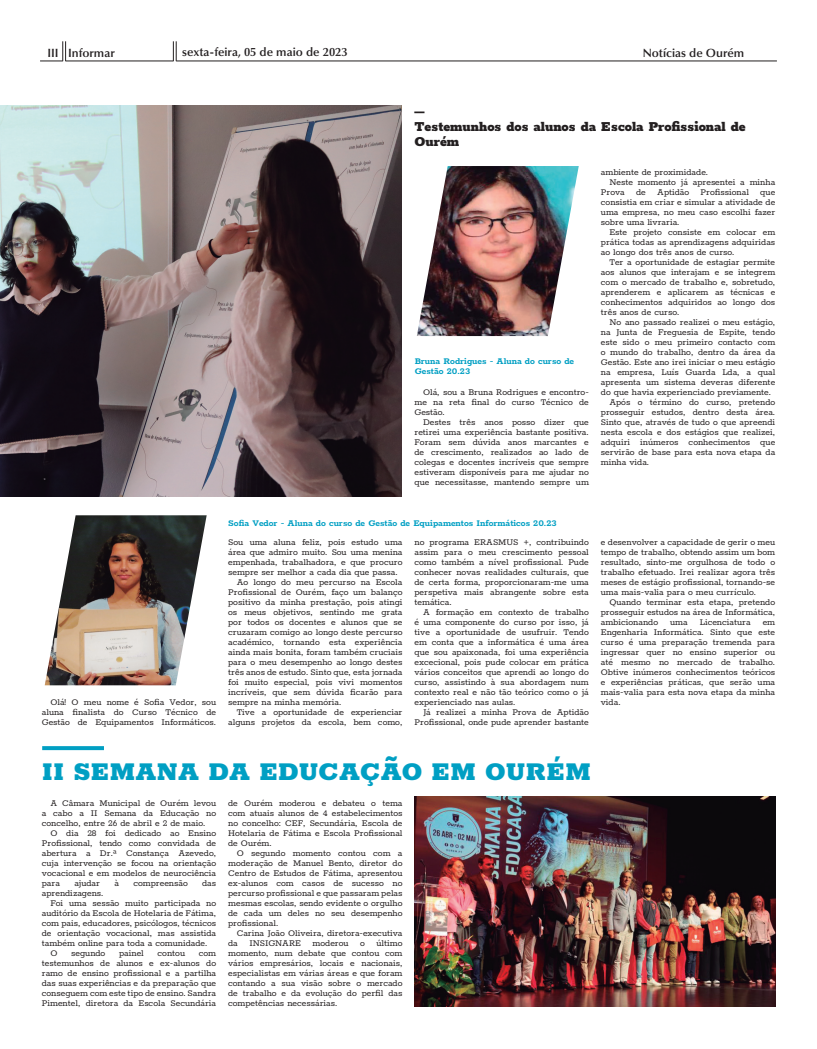
<style>
.page{position:relative;width:817px;height:1049px;background:#fff}
.page>*{position:absolute;margin:0;border:0;box-sizing:border-box;transform-origin:0 0}
.t1{font:900 28px "Rokkitt";color:#009fc3}
.t2{font:900 15px/15px "Rokkitt";color:#231f20}
.t3{font:600 12px "Optima LT Std";color:#231f20}
.t4{font:10px/10px "Rokkitt";color:#231f20;text-align:justify}
.t5{font:700 10px/10px "Rokkitt";color:#009fc3}
</style>
<div class="page">
<hr style="left:66px;top:61px;width:107px;height:1px;background:#231f20">
<hr style="left:176px;top:61px;width:600px;height:1px;background:#231f20">
<svg style="left:40px;top:41px;width:26px;height:21px"></svg>
<svg style="left:173px;top:41px;width:4px;height:20px"></svg>
<img style="left:0;top:106px;width:402px;height:390px">
<img style="left:45px;top:515px;width:162px;height:170px">
<img style="left:417px;top:166px;width:161px;height:170px">
<svg style="left:42px;top:746px;width:62px;height:4px"></svg>
<img style="left:414px;top:796px;width:361px;height:210px">
<p class="t3" style="left:47px;top:46px;width:69px">III Informar</p>
<p class="t3" style="left:182px;top:45px;width:167px">sexta-feira, 05 de maio de 2023</p>
<p class="t3" style="left:642px;top:46px;width:103px">Notícias de Ourém</p>
<h2 class="t2" style="left:414px;top:102px;width:332px">–<br>Testemunhos dos alunos da Escola Profissional de<br>Ourém</h2>
<p class="t5" style="left:414px;top:356px;width:161px">Bruna Rodrigues - Aluna do curso de<br>Gestão 20.23</p>
<p class="t4" style="left:414px;top:386px;width:176px;text-indent:8px">Olá, sou a Bruna Rodrigues e encontro&shy;me na reta final do curso Técnico de Gestão.</p>
<p class="t4" style="left:414px;top:416px;width:176px;text-indent:8px">Destes três anos posso dizer que retirei uma experiência bastante positiva.<br>Foram sem dúvida anos marcantes e de crescimento, realizados ao lado de colegas e docentes incríveis que sempre estiveram disponíveis para me ajudar no que necessitasse, mantendo sempre um</p>
<p class="t4" style="left:600px;top:166px;width:109px">ambiente de proximidade.</p>
<p class="t4" style="left:609px;top:176px;width:167px">Neste momento já apresentei a minha</p>
<p class="t4" style="left:600px;top:186px;width:176px">Prova de Aptidão Profissional que</p>
<p class="t4" style="left:600px;top:196px;width:176px">consistia em criar e simular a atividade de</p>
<p class="t4" style="left:600px;top:206px;width:176px">uma empresa, no meu caso escolhi fazer</p>
<p class="t4" style="left:600px;top:216px;width:80px">sobre uma livraria.</p>
<p class="t4" style="left:609px;top:226px;width:167px">Este projeto consiste em colocar em</p>
<p class="t4" style="left:600px;top:236px;width:176px">prática todas as aprendizagens adquiridas</p>
<p class="t4" style="left:600px;top:246px;width:135px">ao longo dos três anos de curso.</p>
<p class="t4" style="left:609px;top:256px;width:167px">Ter a oportunidade de estagiar permite</p>
<p class="t4" style="left:600px;top:266px;width:176px">aos alunos que interajam e se integrem</p>
<p class="t4" style="left:600px;top:276px;width:176px">com o mercado de trabalho e, sobretudo,</p>
<p class="t4" style="left:600px;top:286px;width:176px">aprenderem e aplicarem as técnicas e</p>
<p class="t4" style="left:600px;top:296px;width:176px">conhecimentos adquiridos ao longo dos</p>
<p class="t4" style="left:600px;top:306px;width:80px">três anos de curso.</p>
<p class="t4" style="left:609px;top:316px;width:167px">No ano passado realizei o meu estágio,</p>
<p class="t4" style="left:600px;top:326px;width:176px">na Junta de Freguesia de Espite, tendo</p>
<p class="t4" style="left:600px;top:336px;width:176px">este sido o meu primeiro contacto com</p>
<p class="t4" style="left:600px;top:346px;width:176px">o mundo do trabalho, dentro da área da</p>
<p class="t4" style="left:600px;top:356px;width:176px">Gestão. Este ano irei iniciar o meu estágio</p>
<p class="t4" style="left:600px;top:366px;width:176px">na empresa, Luís Guarda Lda, a qual</p>
<p class="t4" style="left:600px;top:376px;width:176px">apresenta um sistema deveras diferente</p>
<p class="t4" style="left:600px;top:386px;width:172px">do que havia experienciado previamente.</p>
<p class="t4" style="left:609px;top:396px;width:167px">Após o término do curso, pretendo</p>
<p class="t4" style="left:600px;top:406px;width:176px">prosseguir estudos, dentro desta área.</p>
<p class="t4" style="left:600px;top:416px;width:176px">Sinto que, através de tudo o que apreendi</p>
<p class="t4" style="left:600px;top:426px;width:176px">nesta escola e dos estágios que realizei,</p>
<p class="t4" style="left:600px;top:436px;width:176px">adquiri inúmeros conhecimentos que</p>
<p class="t4" style="left:600px;top:446px;width:176px">servirão de base para esta nova etapa da</p>
<p class="t4" style="left:600px;top:456px;width:50px">minha vida.</p>
<p class="t4" style="left:42px;top:697px;width:176px;text-indent:8px">Olá! O meu nome é Sofia Vedor, sou aluna finalista do Curso Técnico de Gestão de Equipamentos Informáticos.</p>
<p class="t5" style="left:228px;top:517px;width:330px">Sofia Vedor - Aluna do curso de Gestão de Equipamentos Informáticos 20.23</p>
<p class="t4" style="left:228px;top:537px;width:176px">Sou uma aluna feliz, pois estudo uma</p>
<p class="t4" style="left:228px;top:547px;width:176px">área que admiro muito. Sou uma menina</p>
<p class="t4" style="left:228px;top:557px;width:176px">empenhada, trabalhadora, e que procuro</p>
<p class="t4" style="left:228px;top:567px;width:171px">sempre ser melhor a cada dia que passa.</p>
<p class="t4" style="left:237px;top:577px;width:167px">Ao longo do meu percurso na Escola</p>
<p class="t4" style="left:228px;top:587px;width:176px">Profissional de Ourém, faço um balanço</p>
<p class="t4" style="left:228px;top:597px;width:176px">positivo da minha prestação, pois atingi</p>
<p class="t4" style="left:228px;top:607px;width:176px">os meus objetivos, sentindo me grata</p>
<p class="t4" style="left:228px;top:617px;width:176px">por todos os docentes e alunos que se</p>
<p class="t4" style="left:228px;top:627px;width:176px">cruzaram comigo ao longo deste percurso</p>
<p class="t4" style="left:228px;top:637px;width:176px">académico, tornando esta experiência</p>
<p class="t4" style="left:228px;top:647px;width:176px">ainda mais bonita, foram também cruciais</p>
<p class="t4" style="left:228px;top:657px;width:176px">para o meu desempenho ao longo destes</p>
<p class="t4" style="left:228px;top:667px;width:176px">três anos de estudo. Sinto que, esta jornada</p>
<p class="t4" style="left:228px;top:677px;width:176px">foi muito especial, pois vivi momentos</p>
<p class="t4" style="left:228px;top:687px;width:176px">incríveis, que sem dúvida ficarão para</p>
<p class="t4" style="left:228px;top:697px;width:115px">sempre na minha memória.</p>
<p class="t4" style="left:237px;top:707px;width:167px">Tive a oportunidade de experienciar</p>
<p class="t4" style="left:228px;top:717px;width:176px">alguns projetos da escola, bem como,</p>
<p class="t4" style="left:414px;top:537px;width:176px">no programa ERASMUS +, contribuindo assim para o meu crescimento pessoal como também a nível profissional. Pude conhecer novas realidades culturais, que de certa forma, proporcionaram-me uma perspetiva mais abrangente sobre esta temática.</p>
<p class="t4" style="left:414px;top:607px;width:176px;text-indent:8px">A formação em contexto de trabalho é uma componente do curso por isso, já tive a oportunidade de usufruir. Tendo em conta que a informática é uma área que sou apaixonada, foi uma experiência excecional, pois pude colocar em prática vários conceitos que aprendi ao longo do curso, assistindo à sua abordagem num contexto real e não tão teórico como o já experienciado nas aulas.</p>
<p class="t4" style="left:414px;top:707px;width:176px;text-align:right">Já realizei a minha Prova de Aptidão<br>Profissional, onde pude aprender bastante</p>
<p class="t4" style="left:600px;top:537px;width:176px">e desenvolver a capacidade de gerir o meu tempo de trabalho, obtendo assim um bom resultado, sinto-me orgulhosa de todo o trabalho efetuado. Irei realizar agora três meses de estágio profissional, tornando-se uma mais-valia para o meu currículo.</p>
<p class="t4" style="left:600px;top:597px;width:176px;text-indent:8px">Quando terminar esta etapa, pretendo prosseguir estudos na área de Informática, ambicionando uma Licenciatura em Engenharia Informática. Sinto que este curso é uma preparação tremenda para ingressar quer no ensino superior ou até mesmo no mercado de trabalho.<br>Obtive inúmeros conhecimentos teóricos e experiências práticas, que serão uma mais-valia para esta nova etapa da minha vida.</p>
<h1 class="t1" style="left:42px;top:748px;width:550px">II SEMANA DA EDUCAÇÃO EM OURÉM</h1>
<p class="t4" style="left:42px;top:797px;width:176px;text-indent:8px">A Câmara Municipal de Ourém levou a cabo a II Semana da Educação no concelho, entre 26 de abril e 2 de maio.</p>
<p class="t4" style="left:42px;top:827px;width:176px;text-indent:8px">O dia 28 foi dedicado ao Ensino Profissional, tendo como convidada de abertura a Dr.ª Constança Azevedo, cuja intervenção se focou na orientação vocacional e em modelos de neurociência para</p>
<p class="t4" style="left:74px;top:877px;width:27px">ajudar</p>
<p class="t4" style="left:114px;top:877px;width:6px">à</p>
<p class="t4" style="left:133px;top:877px;width:56px">compreensão</p>
<p class="t4" style="left:202px;top:877px;width:16px">das</p>
<p class="t4" style="left:42px;top:887px;width:63px">aprendizagens.</p>
<p class="t4" style="left:50px;top:897px;width:167px">Foi uma sessão muito participada no</p>
<p class="t4" style="left:42px;top:907px;width:176px">auditório da Escola de Hotelaria de Fátima,</p>
<p class="t4" style="left:42px;top:917px;width:176px">com pais, educadores, psicólogos, técnicos</p>
<p class="t4" style="left:42px;top:927px;width:176px">de orientação vocacional, mas assistida</p>
<p class="t4" style="left:42px;top:937px;width:167px">também online para toda a comunidade.</p>
<p class="t4" style="left:50px;top:947px;width:9px">O</p>
<p class="t4" style="left:71px;top:947px;width:36px">segundo</p>
<p class="t4" style="left:119px;top:947px;width:26px">painel</p>
<p class="t4" style="left:157px;top:947px;width:29px">contou</p>
<p class="t4" style="left:42px;top:947px;width:176px;text-indent:157px">com testemunhos de alunos e ex-alunos do ramo de ensino profissional e a partilha das suas experiências e da preparação que conseguem com este tipo de ensino. Sandra Pimentel, diretora da Escola Secundária</p>
<p class="t4" style="left:228px;top:797px;width:176px">de Ourém moderou e debateu o tema com atuais alunos de 4 estabelecimentos no concelho: CEF, Secundária, Escola de Hotelaria de Fátima e Escola Profissional de Ourém.</p>
<p class="t4" style="left:228px;top:847px;width:176px;text-indent:8px">O segundo momento contou com a moderação de Manuel Bento, diretor do Centro de Estudos de Fátima, apresentou ex-alunos com casos de sucesso no percurso profissional e que passaram pelas mesmas escolas, sendo evidente o orgulho de cada um deles no seu desempenho profissional.</p>
<p class="t4" style="left:228px;top:927px;width:176px;text-indent:8px">Carina João Oliveira, diretora-executiva da INSIGNARE moderou o último momento, num debate que contou com vários empresários, locais e nacionais, especialistas em várias áreas e que foram contando a sua visão sobre o mercado de trabalho e da evolução do perfil das competências necessárias.</p>
</div>
